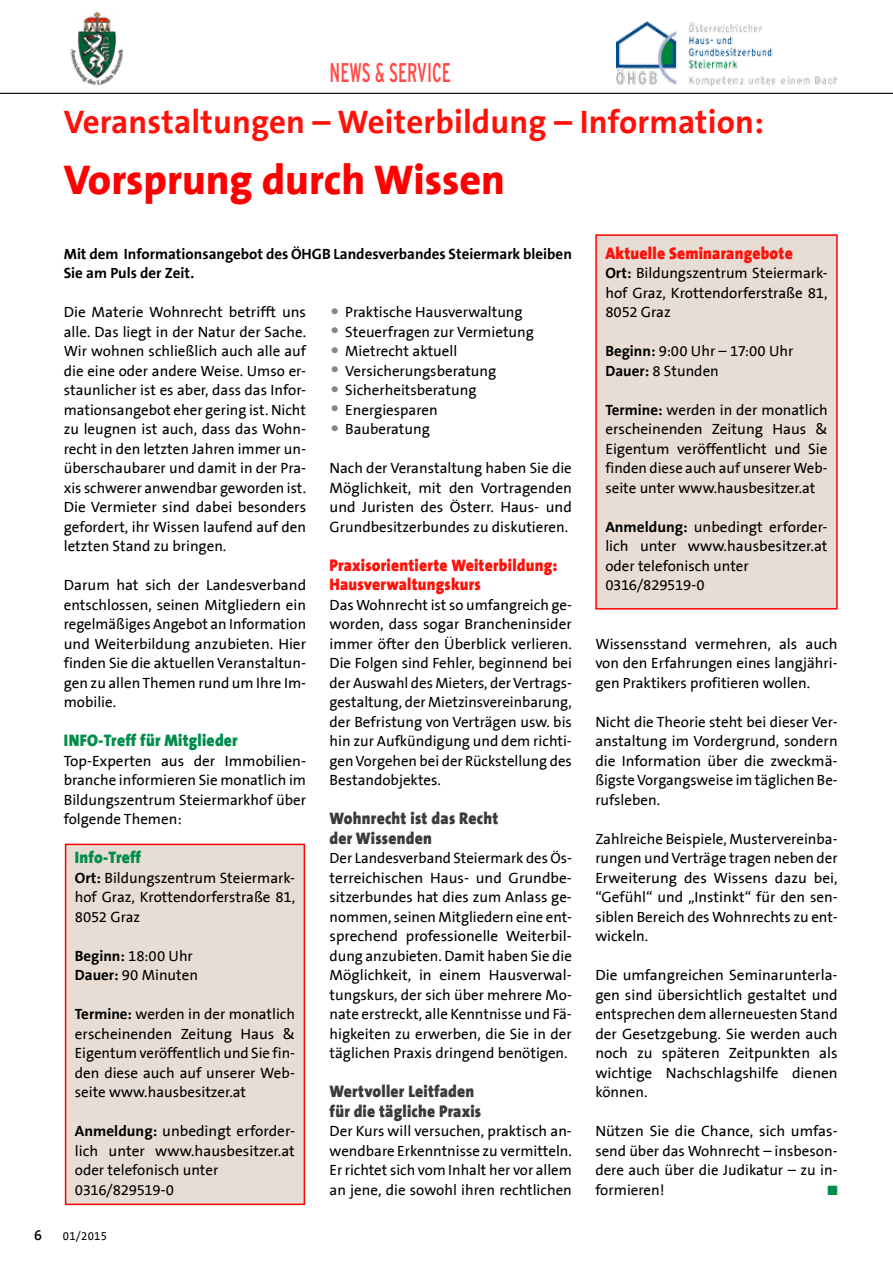
<style>
.page{position:relative;width:893px;height:1263px;background:#fff}
.page>*{position:absolute;margin:0;border:0;box-sizing:border-box;transform-origin:0 0}
.t1{font:800 42px "The Sans";color:#f00}
.t2{font:700 33px "The Sans";letter-spacing:.005em;color:#ff1109}
.t3{font:condensed 27px "Interstate";color:#ff4b4a;scale:.75 1}
.t4{font:900 16.8px/19.5px "The Sans";letter-spacing:.015em;color:#ff1109;scale:.92 1}
.t5{font:900 16.8px/19.5px "The Sans";letter-spacing:.015em;color:#3b3b3a;scale:.92 1}
.t6{font:900 16.8px "The Sans";letter-spacing:.015em;color:#008d4a;scale:.92 1}
.t7{font:15px/19.5px "The Sans";color:#000;text-align:justify}
.t8{font:700 15px/19.5px "The Sans";color:#000}
.t9{font:600 15px "The Sans";color:#000;scale:.95 1}
.t10{font:13.5px "Zapf Dingbats ITC";color:#008d4a}
.t11{font:12px "The Sans";letter-spacing:.025em;color:#000;scale:.95 1}
.s1{font-size:25.5px;color:#878786}
.s2{font-weight:700}
</style>
<div class="page">
<img style="left:70px;top:12px;width:54px;height:74px">
<img style="left:616px;top:22px;width:222px;height:64px">
<hr style="left:0;top:93px;width:893px;height:1px;background:#000">
<div style="left:66px;top:844px;width:238px;height:360px;background:#e7ddd5"></div>
<div style="left:65px;top:844px;width:240px;height:361px;border:2px solid #f00"></div>
<div style="left:596px;top:235px;width:241px;height:374px;background:#e7ddd5"></div>
<div style="left:595px;top:234px;width:243px;height:376px;border:2px solid #f00"></div>
<h3 class="t3" style="left:330px;top:58px;width:163px">NEWS &amp; SERVICE</h3>
<h2 class="t2" style="left:64px;top:104px;width:702px">Veranstaltungen – Weiterbildung – Information:</h2>
<h1 class="t1" style="left:64px;top:158px;width:443px">Vorsprung durch Wissen</h1>
<p class="t8" style="left:64px;top:244px;width:510px">Mit dem Informationsangebot des ÖHGB Landesverbandes Steiermark bleiben<br>Sie am Puls der Zeit.</p>
<p class="t7" style="left:64px;top:303px;width:244px">Die Materie Wohnrecht betrifft uns alle. Das liegt in der Natur der Sache.<br>Wir wohnen schließlich auch alle auf die eine oder andere Weise. Umso er&shy;staunlicher ist es aber, dass das Infor&shy;mationsangebot eher gering ist. Nicht zu leugnen ist auch, dass das Wohn&shy;recht in den letzten Jahren immer un&shy;überschaubarer und damit in der Pra&shy;xis schwerer anwendbar geworden ist.<br>Die Vermieter sind dabei besonders gefordert, ihr Wissen laufend auf den letzten Stand zu bringen.</p>
<p class="t7" style="left:64px;top:576px;width:244px">Darum hat sich der Landesverband entschlossen, seinen Mitgliedern ein regelmäßiges Angebot an Information und Weiterbildung anzubieten. Hier finden Sie die aktuellen Veranstaltun&shy;gen zu allen Themen rund um Ihre Im&shy;mobilie.</p>
<p class="t6" style="left:64px;top:731px;width:191px">INFO-Treff für Mitglieder</p>
<p class="t7" style="left:64px;top:751px;width:244px">Top-Experten aus der Immobilien&shy;branche informieren Sie monatlich im Bildungszentrum Steiermarkhof über folgende Themen:</p>
<p class="t7" style="left:330px;top:303px;width:195px"><span class="s1">•</span> Praktische Hausverwaltung</p>
<p class="t7" style="left:330px;top:322px;width:206px"><span class="s1">•</span> Steuerfragen zur Vermietung</p>
<p class="t7" style="left:330px;top:342px;width:129px"><span class="s1">•</span> Mietrecht aktuell</p>
<p class="t7" style="left:330px;top:361px;width:168px"><span class="s1">•</span> Versicherungsberatung</p>
<p class="t7" style="left:330px;top:381px;width:148px"><span class="s1">•</span> Sicherheitsberatung</p>
<p class="t7" style="left:330px;top:400px;width:110px"><span class="s1">•</span> Energiesparen</p>
<p class="t7" style="left:330px;top:420px;width:102px"><span class="s1">•</span> Bauberatung</p>
<p class="t7" style="left:330px;top:459px;width:244px">Nach der Veranstaltung haben Sie die Möglichkeit, mit den Vortragenden und Juristen des Österr. Haus- und Grundbesitzerbundes zu diskutieren.</p>
<p class="t4" style="left:330px;top:556px;width:249px">Praxisorientierte Weiterbildung:<br>Hausverwaltungskurs</p>
<p class="t7" style="left:330px;top:595px;width:244px">Das Wohnrecht ist so umfangreich ge&shy;worden, dass sogar Brancheninsider immer öfter den Überblick verlieren.<br>Die Folgen sind Fehler, beginnend bei der Auswahl des Mieters, der Vertrags&shy;gestaltung, der Mietzinsvereinbarung, der Befristung von Verträgen usw. bis hin zur Aufkündigung und dem richti&shy;gen Vorgehen bei der Rückstellung des Bestandobjektes.</p>
<p class="t5" style="left:330px;top:809px;width:185px">Wohnrecht ist das Recht der Wissenden</p>
<p class="t7" style="left:330px;top:849px;width:244px">Der Landesverband Steiermark des Ös&shy;terreichischen Haus- und Grundbe&shy;sitzerbundes hat dies zum Anlass ge&shy;nommen, seinen Mitgliedern eine ent&shy;sprechend professionelle Weiterbil&shy;dung anzubieten. Damit haben Sie die Möglichkeit, in einem Hausverwal&shy;tungskurs, der sich über mehrere Mo&shy;nate erstreckt, alle Kenntnisse und Fä&shy;higkeiten zu erwerben, die Sie in der täglichen Praxis dringend benötigen.</p>
<p class="t5" style="left:330px;top:1082px;width:166px">Wertvoller Leitfaden für die tägliche Praxis</p>
<p class="t7" style="left:330px;top:1122px;width:244px">Der Kurs will versuchen, praktisch an&shy;wendbare Erkenntnisse zu vermitteln.<br>Er richtet sich vom Inhalt her vor allem an jene, die sowohl ihren rechtlichen</p>
<p class="t6" style="left:75px;top:848px;width:74px">Info-Treff</p>
<p class="t7" style="left:75px;top:868px;width:222px"><span class="s2">Ort:</span> Bildungszentrum Steiermark&shy;hof Graz, Krottendorferstraße 81, 8052 Graz</p>
<p class="t7" style="left:75px;top:946px;width:125px"><span class="s2">Beginn:</span> 18:00 Uhr<br><span class="s2">Dauer:</span> 90 Minuten</p>
<p class="t7" style="left:75px;top:1005px;width:222px"><span class="s2">Termine:</span> werden in der monatlich erscheinenden Zeitung Haus &amp; Eigentum veröffentlich und Sie fin&shy;den diese auch auf unserer Web&shy;seite www.hausbesitzer.at</p>
<p class="t7" style="left:75px;top:1122px;width:222px;text-align:left"><span class="s2">Anmeldung:</span> unbedingt erforder&shy;lich unter www.hausbesitzer.at oder telefonisch unter<br>0316/829519-0</p>
<p class="t9" style="left:34px;top:1227px;width:10px">6</p>
<p class="t11" style="left:63px;top:1229px;width:48px">01/2015</p>
<p class="t4" style="left:605px;top:244px;width:205px">Aktuelle Seminarangebote</p>
<p class="t7" style="left:605px;top:264px;width:224px"><span class="s2">Ort:</span> Bildungszentrum Steiermark&shy;hof Graz, Krottendorferstraße 81, 8052 Graz</p>
<p class="t7" style="left:605px;top:342px;width:190px"><span class="s2">Beginn:</span> 9:00 Uhr – 17:00 Uhr<br><span class="s2">Dauer:</span> 8 Stunden</p>
<p class="t7" style="left:605px;top:400px;width:224px"><span class="s2">Termine:</span> werden in der monatlich erscheinenden Zeitung Haus &amp; Eigentum veröffentlicht und Sie finden diese auch auf unserer Web&shy;seite unter www.hausbesitzer.at</p>
<p class="t7" style="left:605px;top:517px;width:224px;text-align:left"><span class="s2">Anmeldung:</span> unbedingt erforder&shy;lich unter www.hausbesitzer.at oder telefonisch unter<br>0316/829519-0</p>
<p class="t7" style="left:595px;top:634px;width:244px">Wissensstand vermehren, als auch von den Erfahrungen eines langjähri&shy;gen Praktikers profitieren wollen.</p>
<p class="t7" style="left:595px;top:712px;width:244px">Nicht die Theorie steht bei dieser Ver&shy;anstaltung im Vordergrund, sondern die Information über die zweckmä&shy;ßigste Vorgangsweise im täglichen Be&shy;rufsleben.</p>
<p class="t7" style="left:595px;top:829px;width:244px">Zahlreiche Beispiele, Mustervereinba&shy;rungen und Verträge tragen neben der Erweiterung des Wissens dazu bei, “Gefühl“ und „Instinkt“ für den sen&shy;siblen Bereich des Wohnrechts zu ent&shy;wickeln.</p>
<p class="t7" style="left:595px;top:966px;width:244px">Die umfangreichen Seminarunterla&shy;gen sind übersichtlich gestaltet und entsprechen dem allerneuesten Stand der Gesetzgebung. Sie werden auch noch zu späteren Zeitpunkten als wichtige Nachschlagshilfe dienen können.</p>
<p class="t7" style="left:595px;top:1122px;width:244px">Nützen Sie die Chance, sich umfas&shy;send über das Wohnrecht – insbeson&shy;dere auch über die Judikatur – zu in&shy;formieren!</p>
<p class="t10" style="left:827px;top:1184px;width:12px">■</p>
</div>
